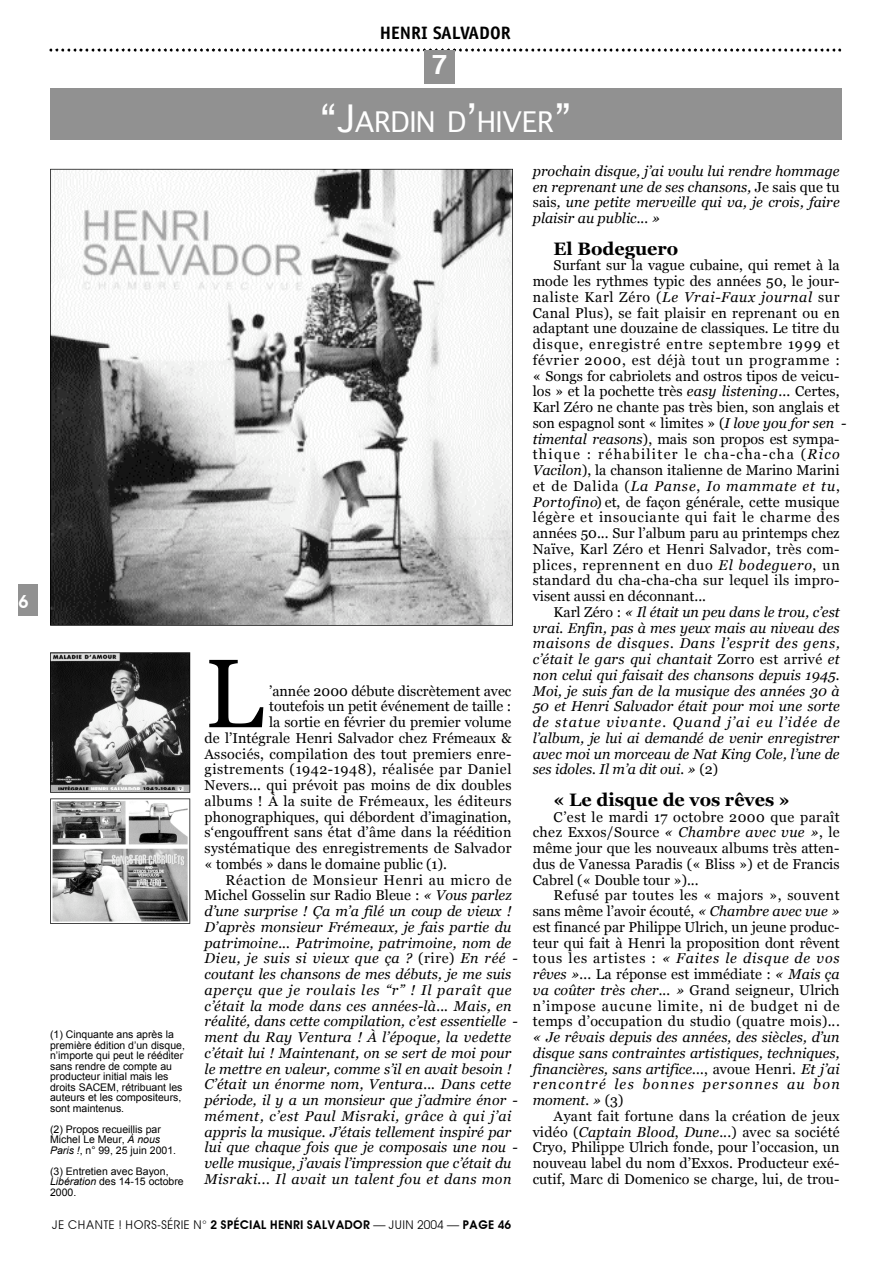
<style>
.page{position:relative;width:893px;height:1263px;background:#fff}
.page>*{position:absolute;margin:0;border:0;box-sizing:border-box;transform-origin:0 0}
.t1{font:97.2px "Georgia";color:#000}
.t2{font:27px "Geneva";color:#fff}
.t3{font:700 27px "Helvetica";color:#fff}
.t4{font:700 18px "Georgia";color:#000}
.t5{font:700 18px "Officina Sans";color:#000}
.t6{font:600 18px "Avant Garde";color:#fff}
.t7{font:14.25px/15.8px "Georgia";letter-spacing:.005em;color:#000;text-align:justify}
.t8{font:italic 14.25px/15.8px "Georgia";letter-spacing:.005em;color:#000;text-align:justify}
.t9{font:italic 14.25px "Georgia";letter-spacing:.035em;color:#000}
.t10{font:14.25px "Georgia";letter-spacing:.035em;color:#000}
.t11{font:italic 14.25px "Georgia";letter-spacing:.025em;color:#000}
.t12{font:14.25px "Georgia";letter-spacing:.025em;color:#000}
.t13{font:italic 14.25px "Georgia";letter-spacing:.055em;color:#000}
.t14{font:14.25px "Georgia";letter-spacing:.045em;color:#000}
.t15{font:12px "Avant Garde";color:#000}
.t16{font:10.5px/10.5px "Arial";color:#000}
.s1{font-style:italic}
.s2{font-size:36px}
.s3{font-style:normal}
.s4{font-weight:600}
</style>
<div class="page">
<div style="left:19px;top:584px;width:19px;height:31px;background:#919191"></div>
<svg style="left:49px;top:48px;width:792px;height:4px"></svg>
<div style="left:50px;top:89px;width:791px;height:51px;background:#919191"></div>
<div style="left:424px;top:50px;width:31px;height:33px;background:#919191"></div>
<svg style="left:50px;top:169px;width:463px;height:457px"></svg>
<svg style="left:50px;top:652px;width:140px;height:141px;background:#565656"></svg>
<svg style="left:50px;top:799px;width:140px;height:125px"></svg>
<p class="t6" style="left:8px;top:592px;width:22px">46</p>
<p class="t5" style="left:379px;top:26px;width:132px">HENRI SALVADOR</p>
<h2 class="t3" style="left:432px;top:53px;width:17px">7</h2>
<p class="t16" style="left:50px;top:1029px;width:136px">(1) Cinquante ans après la première édition d’un disque, n’importe qui peut le rééditer sans rendre de compte au producteur initial mais les droits SACEM, rétribuant les auteurs et les compositeurs, sont maintenus.</p>
<p class="t16" style="left:50px;top:1124px;width:127px">(2) Propos recueillis par<br>Michel Le Meur, <span class="s1">À nous<br>Paris !</span>, n° 99, 25 juin 2001.</p>
<p class="t16" style="left:50px;top:1166px;width:135px">(3) Entretien avec Bayon,<br><span class="s1">Libération</span> des 14-15 octobre<br>2000.</p>
<h2 class="t2" style="left:319px;top:105px;width:254px"><span class="s2">“J</span>ARDIN D<span class="s2">’</span>HIVER<span class="s2">”</span></h2>
<h1 class="t1" style="left:205px;top:638px;width:60px">L</h1>
<p class="t7" style="left:269px;top:683px;width:244px">’année 2000 débute discrètement avec</p>
<p class="t7" style="left:269px;top:699px;width:244px">toutefois un petit événement de taille :</p>
<p class="t7" style="left:269px;top:714px;width:244px">la sortie en février du premier volume</p>
<p class="t7" style="left:205px;top:730px;width:308px">de l’Intégrale Henri Salvador chez Frémeaux &amp;</p>
<p class="t7" style="left:205px;top:746px;width:308px">Associés, compilation des tout premiers enre-</p>
<p class="t10" style="left:205px;top:761px;width:308px">gistrements (1942-1948), réalisée par Daniel</p>
<p class="t7" style="left:205px;top:777px;width:308px">Nevers... qui prévoit pas moins de dix doubles</p>
<p class="t12" style="left:205px;top:793px;width:308px">albums ! À la suite de Frémeaux, les éditeurs</p>
<p class="t7" style="left:205px;top:809px;width:308px">phonographiques, qui débordent d’imagination,</p>
<p class="t7" style="left:205px;top:825px;width:308px">s‘engouffrent sans état d’âme dans la réédition</p>
<p class="t7" style="left:205px;top:840px;width:308px">systématique des enregistrements de Salvador</p>
<p class="t7" style="left:205px;top:856px;width:244px">« tombés » dans le domaine public (1).</p>
<p class="t14" style="left:225px;top:871px;width:287px">Réaction de Monsieur Henri au micro de</p>
<p class="t7" style="left:205px;top:888px;width:308px">Michel Gosselin sur Radio Bleue : <span class="s1">« Vous parlez</span></p>
<p class="t8" style="left:205px;top:903px;width:308px">d’une surprise ! Ça m’a filé un coup de vieux !</p>
<p class="t8" style="left:205px;top:919px;width:308px">D’après monsieur Frémeaux, je fais partie du</p>
<p class="t8" style="left:205px;top:935px;width:308px">patrimoine... Patrimoine, patrimoine, nom de</p>
<p class="t9" style="left:205px;top:950px;width:315px">Dieu, je suis si vieux que ça ? <span class="s3">( r i r e )</span> En réé -</p>
<p class="t8" style="left:205px;top:966px;width:308px">coutant les chansons de mes débuts, je me suis</p>
<p class="t13" style="left:205px;top:982px;width:308px">aperçu que je roulais les “r” ! Il paraît que</p>
<p class="t11" style="left:205px;top:997px;width:308px">c’était la mode dans ces années-là... Mais, en</p>
<p class="t8" style="left:205px;top:1014px;width:315px">réalité, dans cette compilation, c’est essentielle -</p>
<p class="t8" style="left:205px;top:1029px;width:308px">ment du Ray Ventura ! À l’époque, la vedette</p>
<p class="t8" style="left:205px;top:1045px;width:308px">c’était lui ! Maintenant, on se sert de moi pour</p>
<p class="t8" style="left:205px;top:1061px;width:308px">le mettre en valeur, comme s’il en avait besoin !</p>
<p class="t8" style="left:205px;top:1077px;width:308px">C’était un énorme nom, Ventura... Dans cette</p>
<p class="t8" style="left:205px;top:1092px;width:315px">période, il y a un monsieur que j’admire énor -</p>
<p class="t9" style="left:205px;top:1108px;width:308px">mément, c’est Paul Misraki, grâce à qui j’ai</p>
<p class="t8" style="left:205px;top:1124px;width:308px">appris la musique. J’étais tellement inspiré par</p>
<p class="t8" style="left:205px;top:1140px;width:315px">lui que chaque fois que je composais une nou -</p>
<p class="t8" style="left:205px;top:1155px;width:308px">velle musique, j’avais l’impression que c’était du</p>
<p class="t9" style="left:205px;top:1171px;width:308px">Misraki... Il avait un talent fou et dans mon</p>
<p class="t8" style="left:532px;top:163px;width:308px">prochain disque, j’ai voulu lui rendre hommage en reprenant une de ses chansons, <span class="s3">Je sais que tu s a is</span>, une petite merveille qui va, je crois, faire plaisir au public... »</p>
<p class="t4" style="left:553px;top:238px;width:126px">El Bodeguero</p>
<p class="t7" style="left:532px;top:258px;width:315px;text-align:left;text-indent:21px">Surfant sur la vague cubaine, qui remet à la mode les rythmes typic des années 50, le jour&shy;naliste Karl Zéro (<span class="s1">Le Vrai-Faux journal</span> s u r Canal Plus), se fait plaisir en reprenant ou en adaptant une douzaine de classiques. Le titre du disque, enregistré entre septembre 1999 et février 2000, est déjà tout un programme : « Songs for cabriolets and ostros tipos de veicu&shy;los » et la pochette très <span class="s1">easy listening</span>... Certes, Karl Zéro ne chante pas très bien, son anglais et son espagnol sont « limites » (<span class="s1">I love you for sen - timental reasons</span>), mais son propos est sympa&shy;thique : réhabiliter le cha-cha-cha (<span class="s1">R i c o Vacilon</span>), la chanson italienne de Marino Marini et de Dalida (<span class="s1">La Panse</span>, <span class="s1">Io mammate et tu</span>, <span class="s1">P o r t o f i n o</span>) et, de façon générale, cette musique légère et insouciante qui fait le charme des années 50... Sur l’album paru au printemps chez Naïve, Karl Zéro et Henri Salvador, très com&shy;plices, reprennent en duo <span class="s1">El bodeguero</span>, un standard du cha-cha-cha sur lequel ils impro&shy;visent aussi en déconnant...</p>
<p class="t8" style="left:532px;top:604px;width:308px;text-indent:21px"><span class="s3">Karl Zéro :</span> « Il était un peu dans le trou, c’est vrai. Enfin, pas à mes yeux mais au niveau des maisons de disques. Dans l’esprit des gens, c’était le gars qui chantait <span class="s3">Zorro est arrivé</span> e t non celui qui faisait des chansons depuis 1945.<br>Moi, je suis fan de la musique des années 30 à 50 et Henri Salvador était pour moi une sorte de statue vivante. Quand j’ai eu l’idée de l’album, je lui ai demandé de venir enregistrer avec moi un morceau de Nat King Cole, l’une de ses idoles. Il m’a dit oui. » <span class="s3">(2)</span></p>
<p class="t4" style="left:553px;top:790px;width:238px">« Le disque de vos rêves »</p>
<p class="t7" style="left:532px;top:809px;width:308px;text-indent:21px">C’est le mardi 17 octobre 2000 que paraît chez Exxos/Source <span class="s1">« Chambre avec vue »</span>, le même jour que les nouveaux albums très atten&shy;dus de Vanessa Paradis (« Bliss ») et de Francis Cabrel (« Double tour »)...</p>
<p class="t7" style="left:532px;top:888px;width:308px;text-indent:21px">Refusé par toutes les « majors », souvent sans même l’avoir écouté, <span class="s1">« Chambre avec vue » </span>est financé par Philippe Ulrich, un jeune produc&shy;teur qui fait à Henri la proposition dont rêvent tous les artistes : <span class="s1">« Faites le disque de vos rêves »..</span>. La réponse est immédiate : <span class="s1">« Mais ça va coûter très cher... »</span> Grand seigneur, Ulrich n’impose aucune limite, ni de budget ni de temps d’occupation du studio (quatre mois)...</p>
<p class="t8" style="left:532px;top:1029px;width:308px">« Je rêvais depuis des années, des siècles, d’un disque sans contraintes artistiques, techniques, financières, sans artifice...<span class="s3">, avoue Henri.</span> Et j’ai rencontré les bonnes personnes au bon moment. » <span class="s3">(3)</span></p>
<p class="t7" style="left:532px;top:1108px;width:308px;text-indent:21px">Ayant fait fortune dans la création de jeux vidéo (<span class="s1">Captain Blood</span>, <span class="s1">D u n e</span>...) avec sa société Cryo, Philippe Ulrich fonde, pour l’occasion, un nouveau label du nom d’Exxos. Producteur exé&shy;cutif, Marc di Domenico se charge, lui, de trou-</p>
<p class="t15" style="left:52px;top:1219px;width:460px">JE CHANTE ! HORS-SÉRIE N° <span class="s4">2 SPÉCIAL HENRI SALVADOR</span> — JUIN 2004 — <span class="s4">PAGE 46</span></p>
</div>
